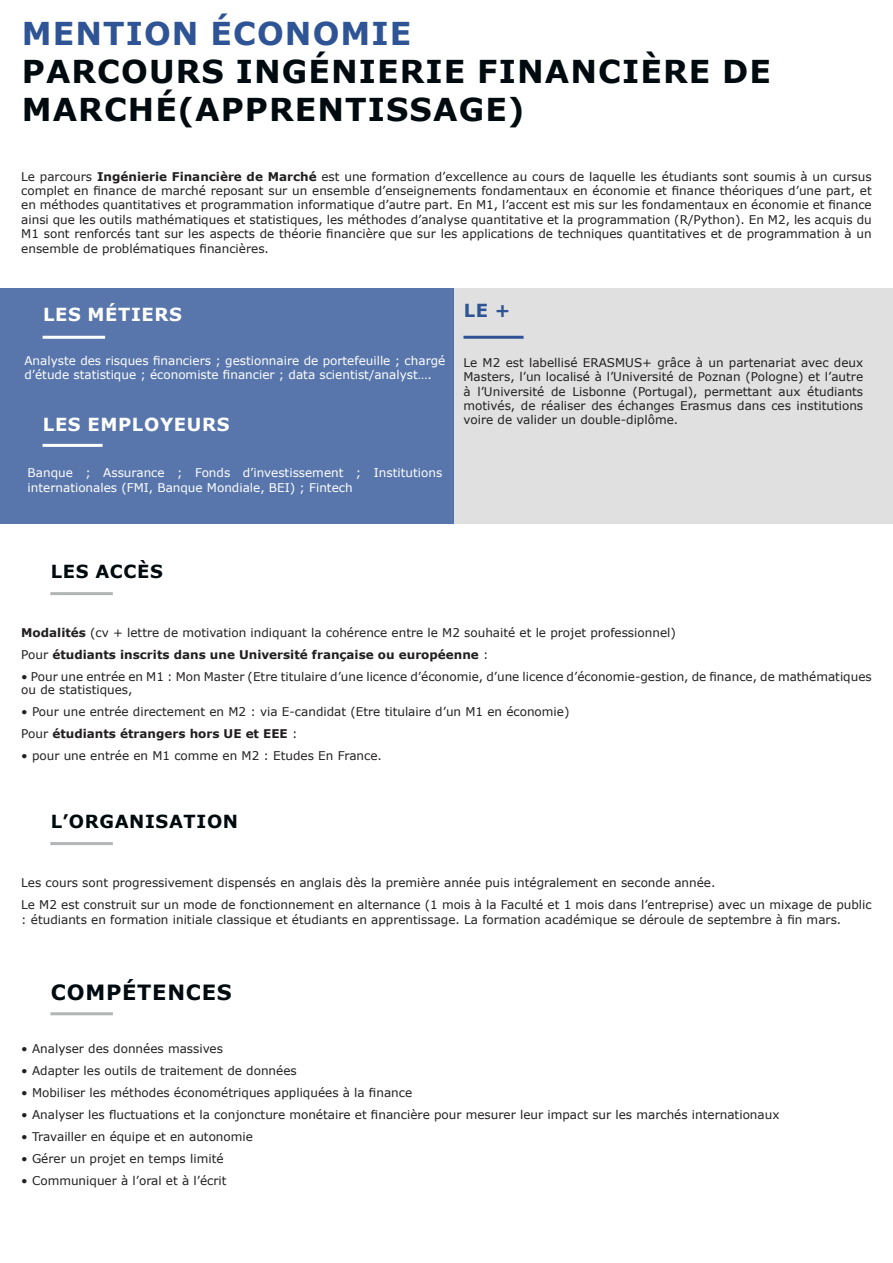
<style>
.page{position:relative;width:893px;height:1263px;background:#fff}
.page>*{position:absolute;margin:0;border:0;box-sizing:border-box;transform-origin:0 0}
.t1{font:700 31.5px/37.8px "Verdana";letter-spacing:.035em;color:#000b0f}
.t2{font:700 31.5px "Verdana";letter-spacing:.035em;color:#2f5496}
.t3{font:700 21px "Verdana";letter-spacing:.035em;color:#000b0f}
.t4{font:700 18px "Verdana";letter-spacing:.035em;color:#fff}
.t5{font:700 18px "Verdana";letter-spacing:.035em;color:#000b0f}
.t6{font:700 18px "Verdana";color:#2f5496}
.t7{font:12px/14.4px "Verdana";color:#231f20;text-align:justify}
.t8{font:12px/14.4px "Verdana";color:#fff}
.t9{font:700 12px "Verdana";color:#231f20}
.s1{font-weight:700}
.s2{font-weight:400}
</style>
<div class="page">
<div style="left:454px;top:288px;width:439px;height:235px;background:#e0e0e0"></div>
<div style="left:0;top:288px;width:454px;height:235px;background:#5876ab"></div>
<hr style="left:43px;top:336px;width:62px;height:3px;background:#fff">
<hr style="left:43px;top:444px;width:60px;height:3px;background:#fff">
<hr style="left:50px;top:592px;width:63px;height:3px;background:#b2b5b5">
<hr style="left:50px;top:842px;width:63px;height:3px;background:#b2b5b5">
<hr style="left:463px;top:336px;width:61px;height:3px;background:#2f5496">
<hr style="left:50px;top:1012px;width:63px;height:3px;background:#b2b5b5">
<p class="t2" style="left:22px;top:11px;width:391px">MENTION ÉCONOMIE</p>
<p class="t1" style="left:22px;top:52px;width:751px">PARCOURS INGÉNIERIE FINANCIÈRE DE<br>MARCHÉ(APPRENTISSAGE)</p>
<p class="t7" style="left:21px;top:169px;width:852px">Le parcours <span class="s1">Ingénierie Financière de Marché</span> est une formation d’excellence au cours de laquelle les étudiants sont soumis à un cursus complet en finance de marché reposant sur un ensemble d’enseignements fondamentaux en économie et finance théoriques d’une part, et en méthodes quantitatives et programmation informatique d’autre part. En M1, l’accent est mis sur les fondamentaux en économie et finance ainsi que les outils mathématiques et statistiques, les méthodes d’analyse quantitative et la programmation (R/Python). En M2, les acquis du M1 sont renforcés tant sur les aspects de théorie financière que sur les applications de techniques quantitatives et de programmation à un ensemble de problématiques financières.</p>
<p class="t4" style="left:43px;top:302px;width:140px">LES MÉTIERS</p>
<p class="t8" style="left:24px;top:353px;width:422px">Analyste des risques financiers ; gestionnaire de portefeuille ; chargé d’étude statistique ; économiste financier ; data scientist/analyst….</p>
<p class="t4" style="left:43px;top:411px;width:188px">LES EMPLOYEURS</p>
<p class="t8" style="left:28px;top:466px;width:416px">Banque ; Assurance ; Fonds d’investissement ; Institutions internationales (FMI, Banque Mondiale, BEI) ; Fintech</p>
<p class="t6" style="left:464px;top:298px;width:48px">LE +</p>
<p class="t7" style="left:463px;top:355px;width:401px">Le M2 est labellisé ERASMUS+ grâce à un partenariat avec deux Masters, l’un localisé à l’Université de Poznan (Pologne) et l’autre à l’Université de Lisbonne (Portugal), permettant aux étudiants motivés, de réaliser des échanges Erasmus dans ces institutions voire de valider un double-diplôme.</p>
<p class="t5" style="left:51px;top:558px;width:114px">LES ACCÈS</p>
<p class="t7" style="left:21px;top:625px;width:656px"><span class="s1">Modalités</span> (cv + lettre de motivation indiquant la cohérence entre le M2 souhaité et le projet professionnel)</p>
<p class="t9" style="left:21px;top:646px;width:469px"><span class="s2">Pour</span> étudiants inscrits dans une Université française ou européenne <span class="s2">:</span></p>
<p class="t7" style="left:21px;top:669px;width:852px;line-height:13.5px">• Pour une entrée en M1 : Mon Master (Etre titulaire d’une licence d’économie, d’une licence d’économie-gestion, de finance, de mathématiques ou de statistiques,</p>
<p class="t7" style="left:21px;top:704px;width:550px">• Pour une entrée directement en M2 : via E-candidat (Etre titulaire d’un M1 en économie)</p>
<p class="t9" style="left:21px;top:725px;width:278px"><span class="s2">Pour</span> étudiants étrangers hors UE et EEE <span class="s2">:</span></p>
<p class="t7" style="left:21px;top:748px;width:362px">• pour une entrée en M1 comme en M2 : Etudes En France.</p>
<p class="t5" style="left:51px;top:808px;width:189px">L’ORGANISATION</p>
<p class="t7" style="left:21px;top:875px;width:696px">Les cours sont progressivement dispensés en anglais dès la première année puis intégralement en seconde année.</p>
<p class="t7" style="left:21px;top:898px;width:852px">Le M2 est construit sur un mode de fonctionnement en alternance (1 mois à la Faculté et 1 mois dans l’entreprise) avec un mixage de public : étudiants en formation initiale classique et étudiants en apprentissage. La formation académique se déroule de septembre à fin mars.</p>
<p class="t3" style="left:51px;top:978px;width:182px">COMPÉTENCES</p>
<p class="t7" style="left:21px;top:1041px;width:203px">• Analyser des données massives</p>
<p class="t7" style="left:21px;top:1063px;width:277px">• Adapter les outils de traitement de données</p>
<p class="t7" style="left:21px;top:1085px;width:393px">• Mobiliser les méthodes économétriques appliquées à la finance</p>
<p class="t7" style="left:21px;top:1107px;width:760px">• Analyser les fluctuations et la conjoncture monétaire et financière pour mesurer leur impact sur les marchés internationaux</p>
<p class="t7" style="left:21px;top:1129px;width:233px">• Travailler en équipe et en autonomie</p>
<p class="t7" style="left:21px;top:1151px;width:204px">• Gérer un projet en temps limité</p>
<p class="t7" style="left:21px;top:1173px;width:207px">• Communiquer à l’oral et à l’écrit</p>
</div>
